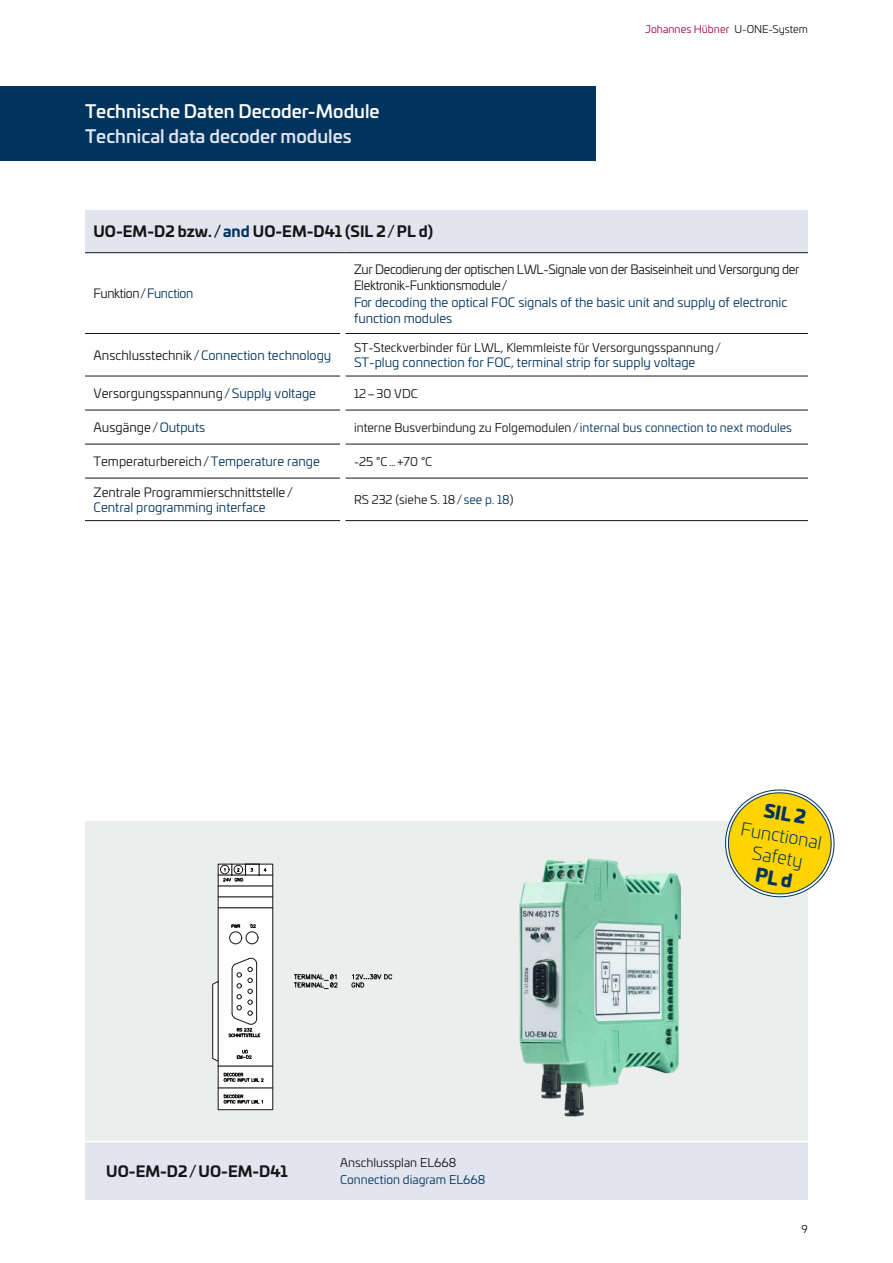
<style>
.page{position:relative;width:893px;height:1263px;background:#fff}
.page>*{position:absolute;margin:0;border:0;box-sizing:border-box;transform-origin:0 0}
.t1{font:500 18px "Univia Pro";color:#fff}
.t2{font:500 18px "Univia Pro";color:#e2e5ef}
.t3{font:300 18px/21.6px "Univia Pro";color:#00345f;text-align:center}
.t4{font:900 18px "Univia Pro";color:#00345f}
.t5{font:700 15px "Univia Pro";color:#151616}
.t6{font:12.75px/16.5px "Univia Pro";color:#00345f}
.t7{font:12.75px "Univia Pro";color:#151616}
.t8{font:12.75px/16.5px "Univia Pro";letter-spacing:-.025em;color:#151616}
.t9{font:12px "Univia Pro";color:#151616}
.t10{font:12px "Univia Pro";color:#00345f}
.t11{font:10.5px "Univia Pro";color:#9c004d}
.t12{font:10.5px "Univia Pro";color:#151616}
.s1{color:#00345f}
.s2{color:#151616}
</style>
<div class="page">
<div style="left:0;top:86px;width:595px;height:75px;background:#00345f"></div>
<div style="left:85px;top:1142px;width:723px;height:58px;background:#e2e5ef"></div>
<div style="left:85px;top:821px;width:723px;height:321px;background:#eceded"></div>
<hr style="left:82px;top:1141px;width:733px;height:1px;background:#fff">
<div style="left:85px;top:210px;width:723px;height:43px;background:#e2e5ef"></div>
<svg style="left:85px;top:333px;width:723px;height:188px"></svg>
<hr style="left:85px;top:376px;width:255px;height:1px;background:#151616">
<hr style="left:85px;top:444px;width:255px;height:1px;background:#151616">
<hr style="left:85px;top:478px;width:255px;height:1px;background:#151616">
<hr style="left:85px;top:520px;width:255px;height:1px;background:#151616">
<hr style="left:85px;top:410px;width:255px;height:1px;background:#151616">
<hr style="left:345px;top:410px;width:463px;height:1px;background:#151616">
<hr style="left:345px;top:376px;width:463px;height:1px;background:#151616">
<hr style="left:345px;top:444px;width:463px;height:1px;background:#151616">
<hr style="left:345px;top:478px;width:463px;height:1px;background:#151616">
<hr style="left:345px;top:520px;width:463px;height:1px;background:#151616">
<hr style="left:85px;top:333px;width:255px;height:1px;background:#151616">
<hr style="left:345px;top:333px;width:463px;height:1px;background:#151616">
<hr style="left:85px;top:252px;width:255px;height:1px;background:#151616">
<hr style="left:345px;top:252px;width:463px;height:1px;background:#151616">
<svg style="left:212px;top:863px;width:62px;height:247px;background:#dcdddd"></svg>
<svg style="left:294px;top:974px;width:98px;height:15px"></svg>
<img style="left:519px;top:858px;width:162px;height:259px">
<svg style="left:725px;top:789px;width:110px;height:109px"></svg>
<h1 class="t1" style="left:85px;top:98px;width:296px">Technische Daten Decoder-Module</h1>
<h1 class="t2" style="left:85px;top:122px;width:268px">Technical data decoder modules</h1>
<p class="t5" style="left:94px;top:220px;width:341px">UO-EM-D2 bzw. /<span class="s1">and</span> UO-EM-D41 (SIL 2/PL d)</p>
<p class="t11" style="left:645px;top:21px;width:164px">Johannes Hübner <span class="s2">U-ONE-System</span></p>
<p class="t8" style="left:94px;top:285px;width:101px">Funktion/<span class="s1">Function</span></p>
<p class="t6" style="left:94px;top:346px;width:239px"><span class="s2">Anschlusstechnik /</span>Connection technology</p>
<p class="t8" style="left:354px;top:260px;width:447px">Zur Decodierung der optischen LWL-Signale von der Basiseinheit und Versorgung der<br>Elektronik-Funktionsmodule/</p>
<p class="t6" style="left:354px;top:293px;width:435px">For decoding the optical FOC signals of the basic unit and supply of electronic function modules</p>
<p class="t9" style="left:354px;top:339px;width:368px">ST-Steckverbinder für LWL, Klemmleiste für Versorgungsspannung/</p>
<p class="t6" style="left:354px;top:354px;width:343px">ST-plug connection for FOC, terminal strip for supply voltage</p>
<p class="t7" style="left:94px;top:384px;width:224px">Versorgungsspannung/<span class="s1">Supply voltage</span></p>
<p class="t9" style="left:354px;top:385px;width:65px">12–30 VDC</p>
<p class="t7" style="left:94px;top:418px;width:113px">Ausgänge/<span class="s1">Outputs</span></p>
<p class="t9" style="left:354px;top:419px;width:439px">interne Busverbindung zu Folgemodulen/ <span class="s1">internal bus connection to next modules</span></p>
<p class="t7" style="left:94px;top:452px;width:228px">Temperaturbereich/<span class="s1">Temperature range</span></p>
<p class="t9" style="left:354px;top:453px;width:80px">-25 °C…+70 °C</p>
<p class="t7" style="left:94px;top:483px;width:201px">Zentrale Programmierschnittstelle/</p>
<p class="t6" style="left:94px;top:498px;width:174px">Central programming interface</p>
<p class="t9" style="left:354px;top:491px;width:161px">RS 232 (siehe S. 18/ <span class="s1">see p. 18</span>)</p>
<p class="t5" style="left:106px;top:1160px;width:183px">UO-EM-D2/UO-EM-D41</p>
<p class="t9" style="left:340px;top:1154px;width:118px">Anschlussplan EL668</p>
<p class="t10" style="left:340px;top:1171px;width:147px">Connection diagram EL668</p>
<h1 class="t4" style="left:767px;top:796px;width:44px;rotate:10deg">SIL 2</h1>
<h1 class="t3" style="left:743px;top:817px;width:83px;rotate:10deg">Functional<br>Safety</h1>
<p class="t12" style="left:802px;top:1222px;width:8px">9</p>
</div>
